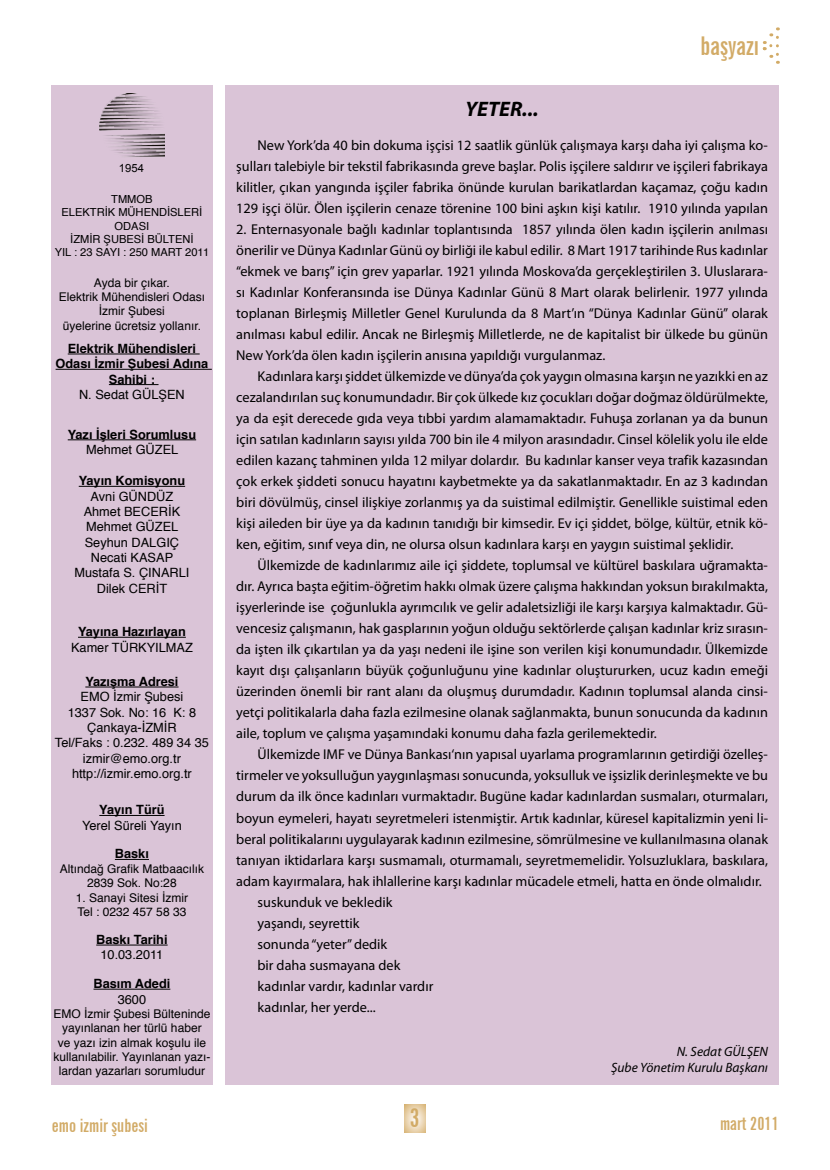
<style>
.page{position:relative;width:830px;height:1170px;background:#fff}
.page>*{position:absolute;margin:0;border:0;box-sizing:border-box;transform-origin:0 0}
.t1{font:700 extra-condensed 25.5px "News Gothic BT";color:#d2ab67}
.t2{font:700 extra-condensed 25.35px "News Gothic BT";color:#d2ab67}
.t3{font:italic 700 21px "Myriad Pro";color:#000}
.t4{font:700 extra-condensed 18px "News Gothic BT";color:#d2ab67}
.t5{font:14.25px/21px "Myriad Pro";color:#000;text-align:justify}
.t6{font:italic 13.5px/16.2px "Myriad Pro";color:#000;text-align:right}
.t7{font:12.75px/15.3px "Helvetica";color:#000;text-align:center}
.t8{font:700 12.75px/15.3px "Helvetica";color:#000;text-align:center}
.t9{font:12px/14.4px "Helvetica";color:#000;text-align:center}
.t10{font:11.25px "Arial";color:#000}
.t11{font:11.1px/13.4px "Helvetica";color:#000;text-align:center}
</style>
<div class="page">
<svg style="left:404px;top:1104px;width:21px;height:28px"></svg>
<svg style="left:762px;top:27px;width:16px;height:37px"></svg>
<div style="left:51px;top:85px;width:162px;height:999px;background:#dac4d7"></div>
<div style="left:225px;top:85px;width:553px;height:998px;background:#dac4d7"></div>
<img style="left:99px;top:94px;width:66px;height:63px">
<hr style="left:68px;top:353px;width:131px;height:1px;background:#000">
<hr style="left:56px;top:369px;width:156px;height:1px;background:#000">
<hr style="left:109px;top:384px;width:49px;height:1px;background:#000">
<hr style="left:68px;top:439px;width:128px;height:1px;background:#000">
<hr style="left:79px;top:486px;width:106px;height:1px;background:#000">
<hr style="left:78px;top:637px;width:108px;height:1px;background:#000">
<hr style="left:85px;top:686px;width:93px;height:1px;background:#000">
<hr style="left:99px;top:815px;width:65px;height:1px;background:#000">
<hr style="left:115px;top:859px;width:34px;height:1px;background:#000">
<hr style="left:96px;top:944px;width:71px;height:1px;background:#000">
<hr style="left:93px;top:988px;width:77px;height:1px;background:#000">
<p class="t10" style="left:119px;top:161px;width:27px">1954</p>
<p class="t11" style="left:55px;top:193px;width:156px">TMMOB<br>ELEKTRİK MÜHENDİSLERİ<br>ODASI<br>İZMİR ŞUBESİ BÜLTENİ<br>YIL : 23 SAYI : 250 MART 2011</p>
<p class="t9" style="left:59px;top:275px;width:148px">Ayda bir çıkar.<br>Elektrik Mühendisleri Odası<br>İzmir Şubesi<br>üyelerine ücretsiz yollanır.</p>
<p class="t8" style="left:56px;top:341px;width:154px">Elektrik Mühendisleri<br>Odası İzmir Şubesi Adına<br>Sahibi :</p>
<p class="t7" style="left:79px;top:387px;width:107px">N. Sedat GÜLŞEN</p>
<p class="t8" style="left:68px;top:427px;width:130px">Yazı İşleri Sorumlusu</p>
<p class="t7" style="left:86px;top:442px;width:94px">Mehmet GÜZEL</p>
<p class="t8" style="left:79px;top:473px;width:108px">Yayın Komisyonu</p>
<p class="t7" style="left:74px;top:489px;width:116px">Avni GÜNDÜZ<br>Ahmet BECERİK<br>Mehmet GÜZEL<br>Seyhun DALGIÇ<br>Necati KASAP<br>Mustafa S. ÇINARLI<br>Dilek CERİT</p>
<p class="t8" style="left:78px;top:624px;width:109px">Yayına Hazırlayan</p>
<p class="t7" style="left:71px;top:639px;width:123px">Kamer TÜRKYILMAZ</p>
<p class="t8" style="left:85px;top:674px;width:95px">Yazışma Adresi</p>
<p class="t7" style="left:55px;top:689px;width:155px">EMO İzmir Şubesi<br>1337 Sok. No: 16 K: 8<br>Çankaya-İZMİR<br>Tel/Faks : 0.232. 489 34 35 izmir@emo.org.tr http://izmir.emo.org.tr</p>
<p class="t8" style="left:99px;top:802px;width:67px">Yayın Türü</p>
<p class="t7" style="left:82px;top:818px;width:101px">Yerel Süreli Yayın</p>
<p class="t8" style="left:115px;top:846px;width:36px">Baskı</p>
<p class="t9" style="left:60px;top:861px;width:146px">Altındağ Grafik Matbaacılık<br>2839 Sok. No:28</p>
<p class="t9" style="left:76px;top:890px;width:114px;text-align:left">1. Sanayi Sitesi İzmir<br>Tel : 0232 457 58 33</p>
<p class="t8" style="left:96px;top:932px;width:73px">Baskı Tarihi</p>
<p class="t7" style="left:100px;top:947px;width:64px">10.03.2011</p>
<p class="t8" style="left:93px;top:976px;width:78px">Basım Adedi</p>
<p class="t7" style="left:118px;top:991px;width:30px">3600</p>
<p class="t9" style="left:53px;top:1006px;width:158px">EMO İzmir Şubesi Bülteninde yayınlanan her türlü haber<br>ve yazı izin almak koşulu ile kullanılabilir. Yayınlanan yazı&shy;lardan yazarları sorumludur</p>
<h3 class="t3" style="left:465px;top:95px;width:75px">YETER...</h3>
<h2 class="t2" style="left:700px;top:31px;width:60px">başyazı</h2>
<p class="t5" style="left:236px;top:134px;width:533px;text-indent:21px">New York’da 40 bin dokuma işçisi 12 saatlik günlük çalışmaya karşı daha iyi çalışma ko&shy;şulları talebiyle bir tekstil fabrikasında greve başlar. Polis işçilere saldırır ve işçileri fabrikaya kilitler, çıkan yangında işçiler fabrika önünde kurulan barikatlardan kaçamaz, çoğu kadın 129 işçi ölür. Ölen işçilerin cenaze törenine 100 bini aşkın kişi katılır. 1910 yılında yapılan</p>
<p class="t5" style="left:236px;top:218px;width:533px">2. Enternasyonale bağlı kadınlar toplantısında 1857 yılında ölen kadın işçilerin anılması önerilir ve Dünya Kadınlar Günü oy birliği ile kabul edilir. 8 Mart 1917 tarihinde Rus kadınlar “ekmek ve barış” için grev yaparlar. 1921 yılında Moskova’da gerçekleştirilen 3. Uluslarara&shy;sı Kadınlar Konferansında ise Dünya Kadınlar Günü 8 Mart olarak belirlenir. 1977 yılında toplanan Birleşmiş Milletler Genel Kurulunda da 8 Mart’ın “Dünya Kadınlar Günü” olarak anılması kabul edilir. Ancak ne Birleşmiş Milletlerde, ne de kapitalist bir ülkede bu günün New York’da ölen kadın işçilerin anısına yapıldığı vurgulanmaz.</p>
<p class="t5" style="left:236px;top:365px;width:533px;text-indent:21px">Kadınlara karşı şiddet ülkemizde ve dünya’da çok yaygın olmasına karşın ne yazıkki en az cezalandırılan suç konumundadır. Bir çok ülkede kız çocukları doğar doğmaz öldürülmekte, ya da eşit derecede gıda veya tıbbi yardım alamamaktadır. Fuhuşa zorlanan ya da bunun için satılan kadınların sayısı yılda 700 bin ile 4 milyon arasındadır. Cinsel kölelik yolu ile elde edilen kazanç tahminen yılda 12 milyar dolardır. Bu kadınlar kanser veya trafik kazasından çok erkek şiddeti sonucu hayatını kaybetmekte ya da sakatlanmaktadır. En az 3 kadından biri dövülmüş, cinsel ilişkiye zorlanmış ya da suistimal edilmiştir. Genellikle suistimal eden kişi aileden bir üye ya da kadının tanıdığı bir kimsedir. Ev içi şiddet, bölge, kültür, etnik kö&shy;ken, eğitim, sınıf veya din, ne olursa olsun kadınlara karşı en yaygın suistimal şeklidir.</p>
<p class="t5" style="left:236px;top:554px;width:533px;text-indent:21px">Ülkemizde de kadınlarımız aile içi şiddete, toplumsal ve kültürel baskılara uğramakta&shy;dır. Ayrıca başta eğitim-öğretim hakkı olmak üzere çalışma hakkından yoksun bırakılmakta, işyerlerinde ise çoğunlukla ayrımcılık ve gelir adaletsizliği ile karşı karşıya kalmaktadır. Gü&shy;vencesiz çalışmanın, hak gasplarının yoğun olduğu sektörlerde çalışan kadınlar kriz sırasın&shy;da işten ilk çıkartılan ya da yaşı nedeni ile işine son verilen kişi konumundadır. Ülkemizde kayıt dışı çalışanların büyük çoğunluğunu yine kadınlar oluştururken, ucuz kadın emeği üzerinden önemli bir rant alanı da oluşmuş durumdadır. Kadının toplumsal alanda cinsi&shy;yetçi politikalarla daha fazla ezilmesine olanak sağlanmakta, bunun sonucunda da kadının aile, toplum ve çalışma yaşamındaki konumu daha fazla gerilemektedir.</p>
<p class="t5" style="left:257px;top:744px;width:511px">Ülkemizde IMF ve Dünya Bankası‘nın yapısal uyarlama programlarının getirdiği özelleş-</p>
<p class="t5" style="left:236px;top:765px;width:533px">tirmeler ve yoksulluğun yaygınlaşması sonucunda, yoksulluk ve işsizlik derinleşmekte ve bu</p>
<p class="t5" style="left:236px;top:786px;width:533px">durum da ilk önce kadınları vurmaktadır. Bugüne kadar kadınlardan susmaları, oturmaları,</p>
<p class="t5" style="left:236px;top:807px;width:533px">boyun eymeleri, hayatı seyretmeleri istenmiştir. Artık kadınlar, küresel kapitalizmin yeni li-</p>
<p class="t5" style="left:236px;top:828px;width:533px">beral politikalarını uygulayarak kadının ezilmesine, sömrülmesine ve kullanılmasına olanak</p>
<p class="t5" style="left:236px;top:849px;width:533px">tanıyan iktidarlara karşı susmamalı, oturmamalı, seyretmemelidir. Yolsuzluklara, baskılara,</p>
<p class="t5" style="left:236px;top:870px;width:527px">adam kayırmalara, hak ihlallerine karşı kadınlar mücadele etmeli, hatta en önde olmalıdır.</p>
<p class="t5" style="left:257px;top:891px;width:136px">suskunduk ve bekledik</p>
<p class="t5" style="left:257px;top:912px;width:103px">yaşandı, seyrettik</p>
<p class="t5" style="left:257px;top:933px;width:131px">sonunda “yeter” dedik</p>
<p class="t5" style="left:257px;top:954px;width:144px">bir daha susmayana dek</p>
<p class="t5" style="left:257px;top:975px;width:177px">kadınlar vardır, kadınlar vardır</p>
<p class="t5" style="left:257px;top:996px;width:120px">kadınlar, her yerde...</p>
<p class="t6" style="left:611px;top:1042px;width:158px">N. Sedat GÜLŞEN<br>Şube Yönetim Kurulu Başkanı</p>
<p class="t4" style="left:52px;top:1114px;width:97px">emo izmir şubesi</p>
<h1 class="t1" style="left:409px;top:1102px;width:12px">3</h1>
<p class="t4" style="left:719px;top:1112px;width:60px">mart 2011</p>
</div>
